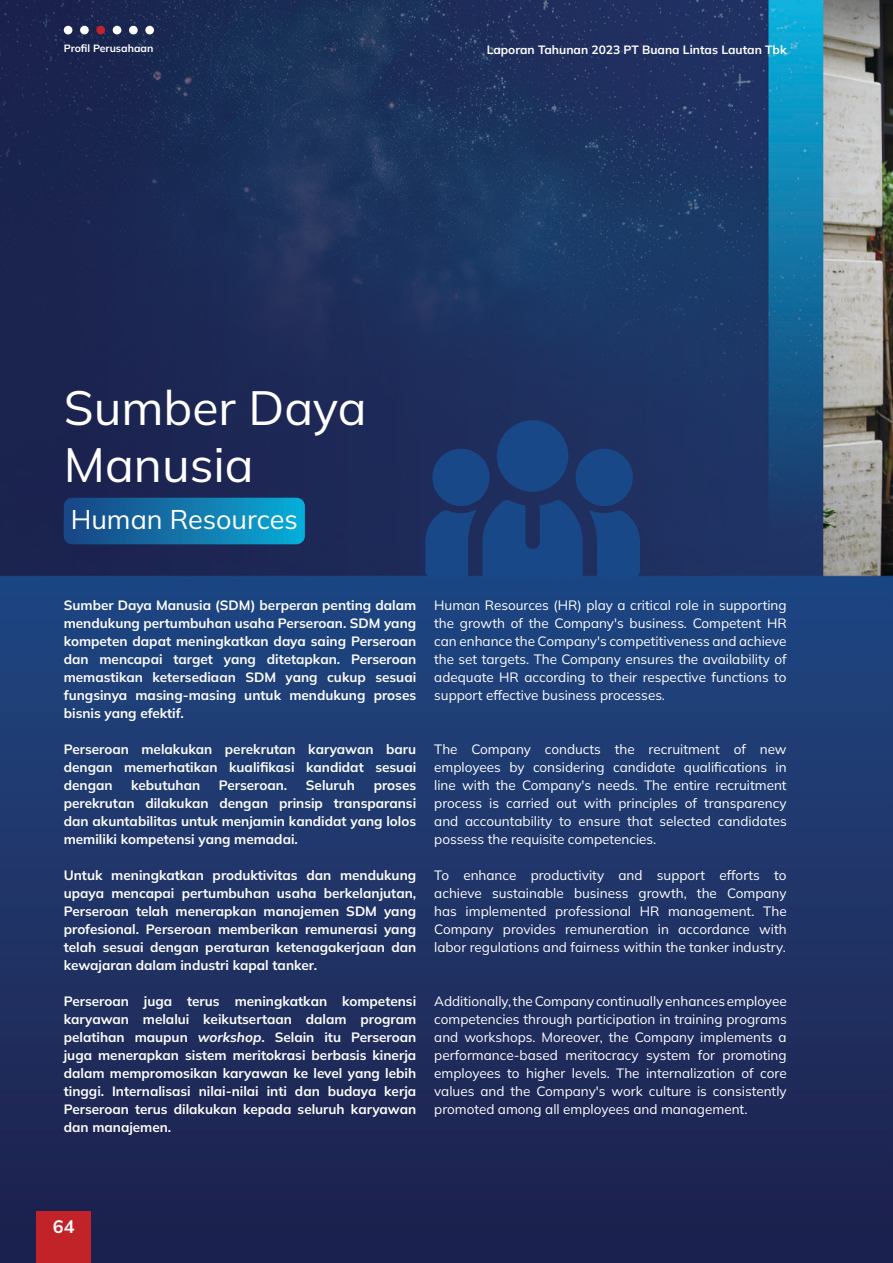
<style>
.page{position:relative;width:893px;height:1263px;background:#fff}
.page>*{position:absolute;margin:0;border:0;box-sizing:border-box;transform-origin:0 0}
.Header_1_Ind{font:48px/57.6px "Mulish";color:#fff}
.Header_1_Eng{font:27px "Mulish";color:#fff}
.t1{font:700 18px "Mulish";color:#fff}
.BC_Ind{font:700 13.5px/18px "Mulish";color:#fff;text-align:justify}
.BC_Eng{font:13.5px/18px "Mulish";color:#fff;text-align:justify}
.t2{font:700 12px "Mulish";color:#fff}
.t3{font:700 10.5px "Mulish";color:#fff}
.s1{font-style:italic}
</style>
<div class="page">
<img style="left:0;top:0;width:893px;height:1263px">
<div style="left:36px;top:1211px;width:55px;height:52px;background:#c22328"></div>
<div style="left:64px;top:26px;width:8px;height:8px;background:#fff;border-radius:50%"></div>
<div style="left:80px;top:26px;width:9px;height:8px;background:#fff;border-radius:50%"></div>
<div style="left:96px;top:26px;width:9px;height:8px;background:#c22328;border-radius:50%"></div>
<div style="left:113px;top:26px;width:8px;height:8px;background:#fff;border-radius:50%"></div>
<div style="left:129px;top:26px;width:9px;height:8px;background:#fff;border-radius:50%"></div>
<div style="left:145px;top:26px;width:9px;height:8px;background:#fff;border-radius:50%"></div>
<svg style="left:64px;top:498px;width:241px;height:46px;background:#1176ab"></svg>
<svg style="left:425px;top:420px;width:215px;height:158px;background:#1b3e78"></svg>
<p class="t3" style="left:64px;top:41px;width:91px">Profil Perusahaan</p>
<p class="t2" style="left:487px;top:41px;width:301px">Laporan Tahunan 2023 PT Buana Lintas Lautan Tbk</p>
<p class="Header_1_Ind" style="left:64px;top:377px;width:304px">Sumber Daya<br>Manusia</p>
<p class="Header_1_Eng" style="left:71px;top:501px;width:229px">Human Resources</p>
<p class="BC_Ind" style="left:64px;top:596px;width:354px">Sumber Daya Manusia (SDM) berperan penting dalam mendukung pertumbuhan usaha Perseroan. SDM yang kompeten dapat meningkatkan daya saing Perseroan dan mencapai target yang ditetapkan. Perseroan memastikan ketersediaan SDM yang cukup sesuai fungsinya masing-masing untuk mendukung proses bisnis yang efektif.</p>
<p class="BC_Ind" style="left:64px;top:740px;width:354px">Perseroan melakukan perekrutan karyawan baru dengan memerhatikan kualifikasi kandidat sesuai dengan</p>
<p class="BC_Ind" style="left:131px;top:776px;width:70px">kebutuhan</p>
<p class="BC_Ind" style="left:219px;top:776px;width:70px">Perseroan.</p>
<p class="BC_Ind" style="left:306px;top:776px;width:51px">Seluruh</p>
<p class="BC_Ind" style="left:64px;top:776px;width:354px;text-indent:310px">proses perekrutan dilakukan dengan prinsip transparansi dan akuntabilitas untuk menjamin kandidat yang lolos memiliki kompetensi yang memadai.</p>
<p class="BC_Ind" style="left:64px;top:866px;width:354px">Untuk meningkatkan produktivitas dan mendukung upaya mencapai pertumbuhan usaha berkelanjutan, Perseroan telah menerapkan manajemen SDM yang profesional. Perseroan memberikan remunerasi yang telah sesuai dengan peraturan ketenagakerjaan dan kewajaran dalam industri kapal tanker.</p>
<p class="BC_Ind" style="left:64px;top:992px;width:354px">Perseroan juga terus meningkatkan kompetensi karyawan melalui keikutsertaan dalam program pelatihan maupun <span class="s1">workshop</span>. Selain itu Perseroan juga menerapkan sistem meritokrasi berbasis kinerja dalam mempromosikan karyawan ke level yang lebih tinggi. Internalisasi nilai-nilai inti dan budaya kerja Perseroan terus dilakukan kepada seluruh karyawan dan manajemen.</p>
<p class="BC_Eng" style="left:434px;top:596px;width:354px">Human Resources (HR) play a critical role in supporting the growth of the Company's business. Competent HR can enhance the Company's competitiveness and achieve the set targets. The Company ensures the availability of adequate HR according to their respective functions to support effective business processes.</p>
<p class="BC_Eng" style="left:434px;top:740px;width:354px">The Company conducts the recruitment of new employees by considering candidate qualifications in line with the Company's needs. The entire recruitment process is carried out with principles of transparency and accountability to ensure that selected candidates possess the requisite competencies.</p>
<p class="BC_Eng" style="left:434px;top:866px;width:354px">To enhance productivity and support efforts to achieve sustainable business growth, the Company has implemented professional HR management. The Company provides remuneration in accordance with labor regulations and fairness within the tanker industry.</p>
<p class="BC_Eng" style="left:434px;top:992px;width:354px">Additionally, the Company continually enhances employee competencies through participation in training programs and workshops. Moreover, the Company implements a performance-based meritocracy system for promoting employees to higher levels. The internalization of core values and the Company's work culture is consistently promoted among all employees and management.</p>
<h3 class="t1" style="left:53px;top:1214px;width:23px">64</h3>
</div>
